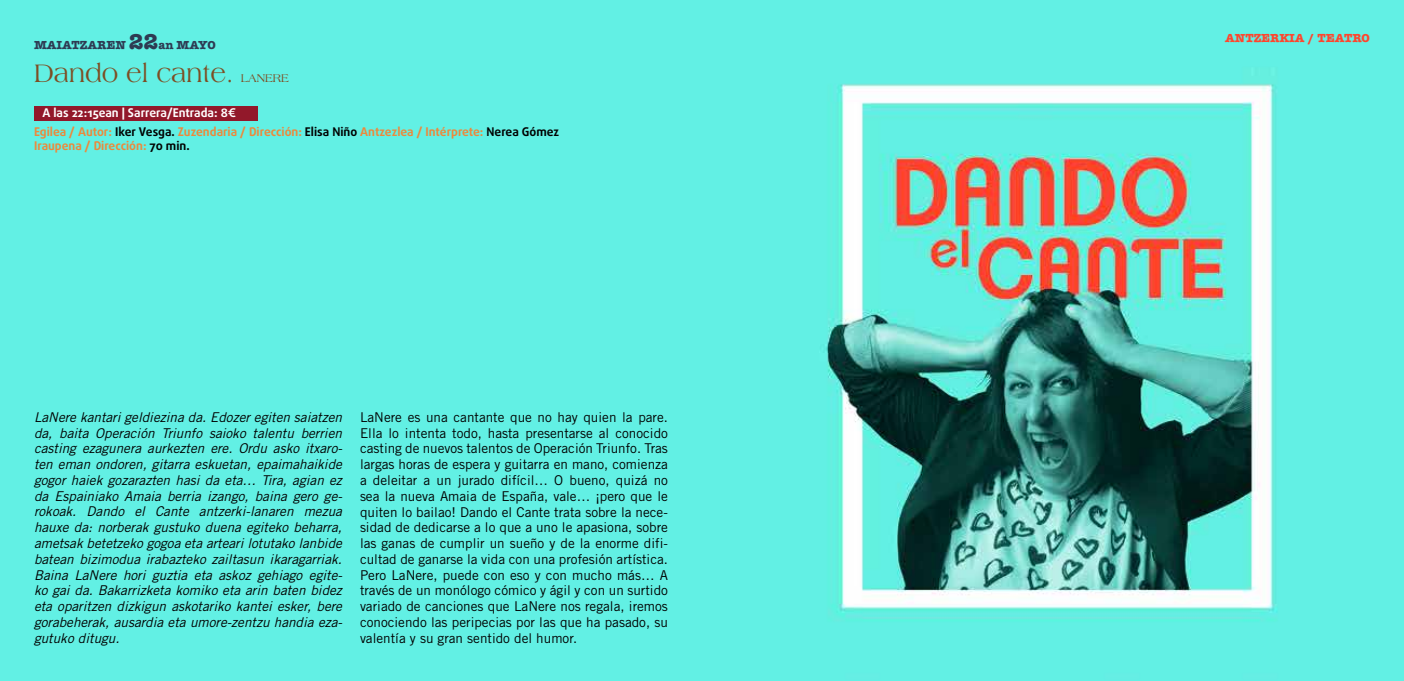
<style>
.page{position:relative;width:1404px;height:681px;background:#fff}
.page>*{position:absolute;margin:0;border:0;box-sizing:border-box;transform-origin:0 0}
.t1{font:27px "Americana";color:#7d4e24;scale:.92 1}
.t2{font:italic 13.5px/15.8px "Trade Gothic";color:#000;text-align:justify}
.t3{font:13.5px/15.8px "Trade Gothic";color:#000;text-align:justify}
.t4{font:700 12px/18.6px "Daxline Pro";color:#ed883a}
.t5{font:700 12px "American Typewriter";color:#2e3b53}
.t6{font:700 12px "American Typewriter";color:#ff452d}
.t7{font:12px "Americana";color:#7d4e24;scale:.92 1}
.s1{font-size:22.5px}
.s2{color:#fff}
.s3{color:#000}
</style>
<div class="page">
<img style="left:0;top:0;width:1403px;height:680px">
<div style="left:34px;top:107px;width:224px;height:14px;background:#92182a"></div>
<p class="t5" style="left:34px;top:35px;width:183px">MAIATZAREN <span class="s1">22</span>an MAYO</p>
<h1 class="t1" style="left:34px;top:58px;width:219px">Dando el cante.</h1>
<p class="t7" style="left:241px;top:71px;width:54px">LANERE</p>
<p class="t4" style="left:34px;top:104px;width:526px;text-indent:9px"><span class="s2">A las 22:15ean | Sarrera/Entrada: 8€<br></span>Egilea / Autor: <span class="s3">Iker Vesga.</span> Zuzendaria / Dirección: <span class="s3">Elisa Niño</span> Antzezlea / Intérprete: <span class="s3">Nerea Gómez</span></p>
<p class="t4" style="left:34px;top:137px;width:157px">Iraupena / Dirección: <span class="s3">70 min.</span></p>
<p class="t2" style="left:34px;top:409px;width:310px">LaNere kantari geldiezina da. Edozer egiten saiatzen da, baita Operación Triunfo saioko talentu berrien casting ezagunera aurkezten ere. Ordu asko itxaro&shy;ten eman ondoren, gitarra eskuetan, epaimahaikide gogor haiek gozarazten hasi da eta… Tira, agian ez da Espainiako Amaia berria izango, baina gero ge&shy;rokoak. Dando el Cante antzerki-lanaren mezua hauxe da: norberak gustuko duena egiteko beharra, ametsak betetzeko gogoa eta arteari lotutako lanbide batean bizimodua irabazteko zailtasun ikaragarriak.<br>Baina LaNere hori guztia eta askoz gehiago egite&shy;ko gai da. Bakarrizketa komiko eta arin baten bidez eta oparitzen dizkigun askotariko kantei esker, bere gorabeherak, ausardia eta umore-zentzu handia eza&shy;gutuko ditugu.</p>
<p class="t3" style="left:360px;top:409px;width:309px">LaNere es una cantante que no hay quien la pare.<br>Ella lo intenta todo, hasta presentarse al conocido casting de nuevos talentos de Operación Triunfo. Tras largas horas de espera y guitarra en mano, comienza a deleitar a un jurado difícil… O bueno, quizá no sea la nueva Amaia de España, vale… ¡pero que le quiten lo bailao! Dando el Cante trata sobre la nece&shy;sidad de dedicarse a lo que a uno le apasiona, sobre las ganas de cumplir un sueño y de la enorme difi&shy;cultad de ganarse la vida con una profesión artística.<br>Pero LaNere, puede con eso y con mucho más… A través de un monólogo cómico y ágil y con un surtido variado de canciones que LaNere nos regala, iremos conociendo las peripecias por las que ha pasado, su valentía y su gran sentido del humor.</p>
<p class="t6" style="left:1225px;top:28px;width:146px">ANTZERKIA / TEATRO</p>
</div>
